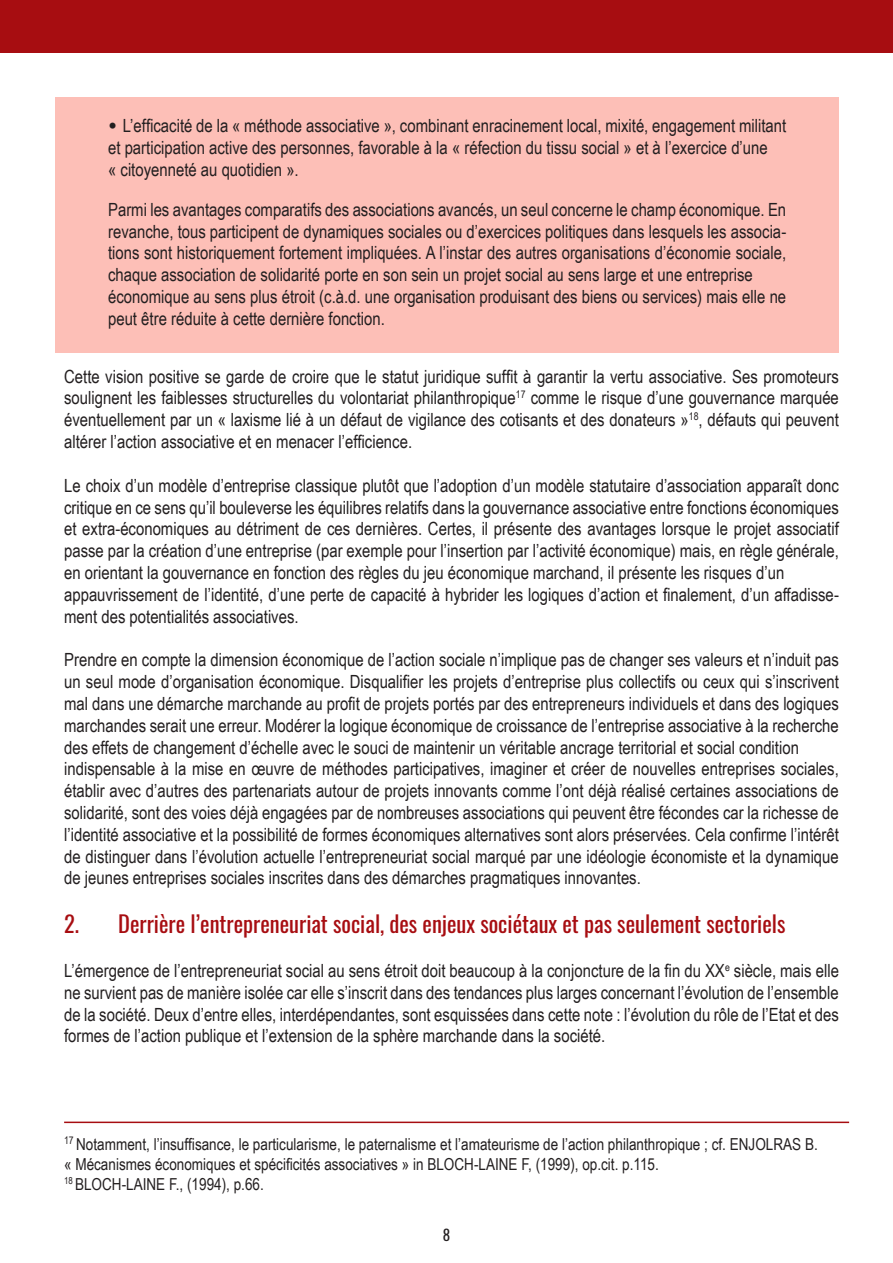
<style>
.page{position:relative;width:893px;height:1263px;background:#fff}
.page>*{position:absolute;margin:0;border:0;box-sizing:border-box;transform-origin:0 0}
.t1{font:22.5px "Oswald";color:#a70d11}
.t2{font:18.15px/21.8px "Arial Narrow";color:#231f20;text-align:justify}
.t3{font:16.5px "Arial Narrow";color:#231f20}
.t4{font:15px "Oswald";color:#231f20}
.s1{font-family:"Arial";font-weight:900}
</style>
<div class="page">
<div style="left:0;top:0;width:893px;height:52px;background:#a70d11"></div>
<div style="left:56px;top:98px;width:783px;height:255px;background:#fdbfb7"></div>
<hr style="left:64px;top:1121px;width:785px;height:2px;background:#a70d11">
<p class="t2" style="left:108px;top:114px;width:680px"><span class="s1">•</span> L’efficacité de la « méthode associative », combinant enracinement local, mixité, engagement militant et participation active des personnes, favorable à la « réfection du tissu social » et à l’exercice d’une</p>
<p class="t2" style="left:108px;top:158px;width:192px">« citoyenneté au quotidien ».</p>
<p class="t2" style="left:108px;top:198px;width:680px">Parmi les avantages comparatifs des associations avancés, un seul concerne le champ économique. En revanche, tous participent de dynamiques sociales ou d’exercices politiques dans lesquels les associa&shy;tions sont historiquement fortement impliquées. A l’instar des autres organisations d’économie sociale, chaque association de solidarité porte en son sein un projet social au sens large et une entreprise</p>
<p class="t2" style="left:108px;top:285px;width:680px">économique au sens plus étroit (c.à.d. une organisation produisant des biens ou services) mais elle ne peut être réduite à cette dernière fonction.</p>
<p class="t2" style="left:64px;top:365px;width:776px">Cette vision positive se garde de croire que le statut juridique suffit à garantir la vertu associative. Ses promoteurs soulignent les faiblesses structurelles du volontariat philanthropique<sup>17</sup> comme le risque d’une gouvernance marquée éventuellement par un « laxisme lié à un défaut de vigilance des cotisants et des donateurs »<sup>18</sup>, défauts qui peuvent altérer l’action associative et en menacer l’efficience.</p>
<p class="t2" style="left:64px;top:474px;width:776px">Le choix d’un modèle d’entreprise classique plutôt que l’adoption d’un modèle statutaire d’association apparaît donc critique en ce sens qu’il bouleverse les équilibres relatifs dans la gouvernance associative entre fonctions économiques et extra-économiques au détriment de ces dernières. Certes, il présente des avantages lorsque le projet associatif passe par la création d’une entreprise (par exemple pour l’insertion par l’activité économique) mais, en règle générale, en orientant la gouvernance en fonction des règles du jeu économique marchand, il présente les risques d’un</p>
<p class="t2" style="left:64px;top:583px;width:776px">appauvrissement de l’identité, d’une perte de capacité à hybrider les logiques d’action et finalement, d’un affadisse&shy;ment des potentialités associatives.</p>
<p class="t2" style="left:64px;top:648px;width:776px">Prendre en compte la dimension économique de l’action sociale n’implique pas de changer ses valeurs et n’induit pas un seul mode d’organisation économique. Disqualifier les projets d’entreprise plus collectifs ou ceux qui s’inscrivent mal dans une démarche marchande au profit de projets portés par des entrepreneurs individuels et dans des logiques marchandes serait une erreur. Modérer la logique économique de croissance de l’entreprise associative à la recherche des effets de changement d’échelle avec le souci de maintenir un véritable ancrage territorial et social condition</p>
<p class="t2" style="left:64px;top:757px;width:776px">indispensable à la mise en œuvre de méthodes participatives, imaginer et créer de nouvelles entreprises sociales, établir avec d’autres des partenariats autour de projets innovants comme l’ont déjà réalisé certaines associations de solidarité, sont des voies déjà engagées par de nombreuses associations qui peuvent être fécondes car la richesse de l’identité associative et la possibilité de formes économiques alternatives sont alors préservées. Cela confirme l’intérêt de distinguer dans l’évolution actuelle l’entrepreneuriat social marqué par une idéologie économiste et la dynamique de jeunes entreprises sociales inscrites dans des démarches pragmatiques innovantes.</p>
<p class="t1" style="left:64px;top:904px;width:723px">2. Derrière l’entrepreneuriat social, des enjeux sociétaux et pas seulement sectoriels</p>
<p class="t2" style="left:64px;top:959px;width:776px">L’émergence de l’entrepreneuriat social au sens étroit doit beaucoup à la conjoncture de la fin du XX<sup>e</sup> siècle, mais elle ne survient pas de manière isolée car elle s’inscrit dans des tendances plus larges concernant l’évolution de l’ensemble de la société. Deux d’entre elles, interdépendantes, sont esquissées dans cette note : l’évolution du rôle de l’Etat et des formes de l’action publique et l’extension de la sphère marchande dans la société.</p>
<p class="t3" style="left:64px;top:1132px;width:755px"><sup>17</sup> Notamment, l’insuffisance, le particularisme, le paternalisme et l’amateurisme de l’action philanthropique ; cf. ENJOLRAS B.</p>
<p class="t3" style="left:64px;top:1152px;width:596px">« Mécanismes économiques et spécificités associatives » in BLOCH-LAINE F, (1999), op.cit. p.115.</p>
<p class="t3" style="left:64px;top:1172px;width:201px"><sup>18</sup> BLOCH-LAINE F., (1994), p.66.</p>
<p class="t4" style="left:443px;top:1222px;width:9px">8</p>
</div>
